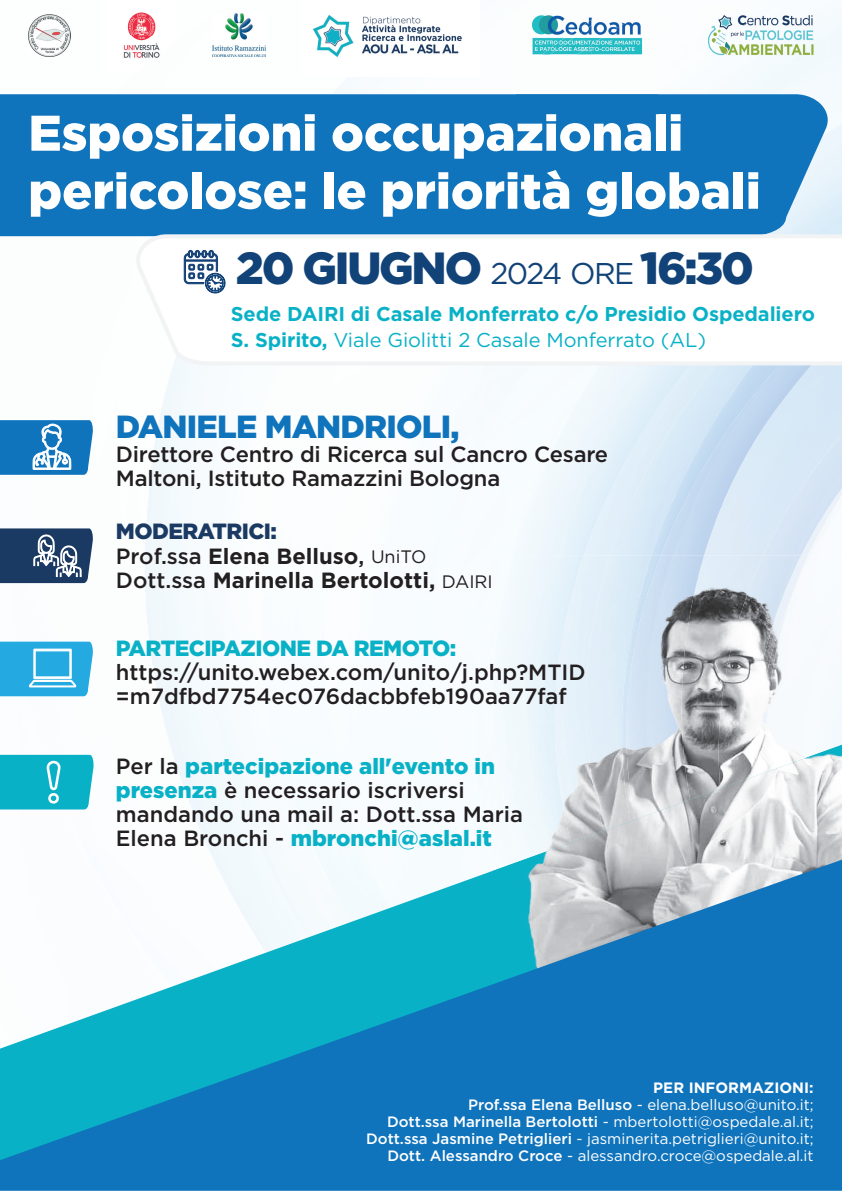
<style>
.page{position:relative;width:842px;height:1191px;background:#fff}
.page>*{position:absolute;margin:0;border:0;box-sizing:border-box;transform-origin:0 0}
.t1{font:900 50px/58px "Gotham";color:#fff}
.t2{font:900 45px "Gotham";letter-spacing:-.05em;color:#114378}
.t3{font:900 32px "Gotham";letter-spacing:-.025em;color:#1074bc}
.t4{font:500 22px/24px "Gotham";color:#231f20}
.t5{font:700 22px/24px "Gotham";color:#231f20}
.t6{font:900 22px "Gotham";letter-spacing:-.025em;color:#09b1c6}
.t7{font:700 20px/26px "Gotham";letter-spacing:-.005em;color:#09b1c6}
.t8{font:15px/17px "Gotham";color:#fff;text-align:right}
.s1{font-weight:400;font-size:30px}
.s2{font-weight:400}
.s3{font-weight:900;color:#1b3a63}
.s4{font-weight:500}
.s5{font-weight:400;font-size:18px}
.s6{font-weight:900;color:#09b1c6}
.s7{font-weight:700}
</style>
<div class="page">
<img style="left:773px;top:479px;width:69px;height:76px">
<div style="left:808px;top:374px;width:34px;height:105px;background:#d6e7f6"></div>
<div style="left:773px;top:374px;width:35px;height:162px;background:#d8e8f6"></div>
<img style="left:782px;top:367px;width:60px;height:7px">
<img style="left:752px;top:367px;width:30px;height:80px">
<img style="left:721px;top:405px;width:31px;height:103px">
<img style="left:781px;top:374px;width:23px;height:28px">
<img style="left:691px;top:450px;width:30px;height:105px">
<img style="left:746px;top:367px;width:33px;height:38px">
<img style="left:715px;top:372px;width:32px;height:78px">
<img style="left:683px;top:419px;width:32px;height:86px">
<img style="left:652px;top:476px;width:32px;height:79px">
<div style="left:176px;top:409px;width:19px;height:336px;background:#f4fafd"></div>
<img style="left:212px;top:13px;width:141px;height:81px">
<img style="left:41px;top:678px;width:138px;height:67px">
<img style="left:204px;top:385px;width:33px;height:360px">
<div style="left:648px;top:406px;width:33px;height:62px;background:#ddedf8"></div>
<div style="left:616px;top:430px;width:32px;height:110px;background:#deedf8"></div>
<img style="left:612px;top:367px;width:33px;height:121px">
<div style="left:644px;top:367px;width:67px;height:39px;background:#deeef9"></div>
<img style="left:644px;top:405px;width:16px;height:25px">
<svg style="left:0;top:745px;width:359px;height:114px"></svg>
<img style="left:791px;top:555px;width:22px;height:190px">
<img style="left:699px;top:555px;width:92px;height:190px">
<img style="left:699px;top:555px;width:5px;height:25px">
<img style="left:622px;top:555px;width:77px;height:190px">
<div style="left:562px;top:555px;width:48px;height:190px;background:#e2eff9"></div>
<img style="left:497px;top:555px;width:87px;height:106px">
<img style="left:494px;top:745px;width:348px;height:114px">
<svg style="left:0;top:859px;width:842px;height:331px;fill:#1074bc"></svg>
<svg style="left:0;top:528px;width:93px;height:55px"></svg>
<svg style="left:0;top:755px;width:94px;height:54px"></svg>
<svg style="left:0;top:420px;width:93px;height:55px"></svg>
<svg style="left:0;top:641px;width:94px;height:55px"></svg>
<div style="left:0;top:94px;width:833px;height:142px;background:#1074bc"></div>
<svg style="left:133px;top:232px;width:709px;height:135px"></svg>
<svg style="left:183px;top:209px;width:43px;height:85px"></svg>
<img style="left:212px;top:14px;width:54px;height:42px">
<img style="left:28px;top:14px;width:43px;height:43px">
<img style="left:532px;top:15px;width:19px;height:38px">
<img style="left:551px;top:15px;width:40px;height:40px">
<img style="left:532px;top:53px;width:20px;height:2px">
<img style="left:591px;top:17px;width:52px;height:38px">
<img style="left:558px;top:45px;width:33px;height:10px">
<div style="left:516px;top:94px;width:142px;height:20px;background:#1074bc"></div>
<img style="left:516px;top:114px;width:142px;height:26px">
<img style="left:694px;top:5px;width:134px;height:59px">
<img style="left:694px;top:5px;width:87px;height:49px">
<img style="left:302px;top:13px;width:160px;height:63px">
<img style="left:123px;top:12px;width:37px;height:46px">
<h1 class="t1" style="left:28px;top:103px;width:734px">Esposizioni occupazionali pericolose: le priorità globali</h1>
<h2 class="t2" style="left:236px;top:242px;width:520px">20 GIUGNO <span class="s1">2024 ORE</span> 16:30</h2>
<p class="t7" style="left:231px;top:301px;width:586px">Sede DAIRI di Casale Monferrato c/o Presidio Ospedaliero<br>S. Spirito, <span class="s2">Viale Giolitti 2 Casale Monferrato (AL)</span></p>
<h3 class="t3" style="left:116px;top:408px;width:345px">DANIELE MANDRIOLI,</h3>
<p class="t4" style="left:116px;top:442px;width:494px">Direttore Centro di Ricerca sul Cancro Cesare<br>Maltoni, Istituto Ramazzini Bologna</p>
<p class="t5" style="left:116px;top:519px;width:378px"><span class="s3">MODERATRICI:<br></span><span class="s4">Prof.ssa</span> Elena Belluso<span class="s4">,</span> <span class="s5">UniTO<br></span><span class="s4">Dott.ssa</span> Marinella Bertolotti, <span class="s5">DAIRI</span></p>
<p class="t6" style="left:116px;top:635px;width:342px">PARTECIPAZIONE DA REMOTO:</p>
<p class="t4" style="left:116px;top:659px;width:471px">https://unito.webex.com/unito/j.php?MTID =m7dfbd7754ec076dacbbfeb190aa77faf</p>
<p class="t4" style="left:116px;top:753px;width:409px">Per la <span class="s6">partecipazione all'evento in presenza</span> è necessario iscriversi mandando una mail a: Dott.ssa Maria Elena Bronchi - <span class="s6">mbronchi@aslal.it</span></p>
<p class="t8" style="left:366px;top:1078px;width:449px"><span class="s7">PER INFORMAZIONI:<br></span><span class="s4">Prof.ssa Elena Belluso</span> - elena.belluso@unito.it;<br><span class="s4">Dott.ssa Marinella Bertolotti</span> - mbertolotti@ospedale.al.it; <span class="s4">Dott.ssa Jasmine Petriglieri</span> - jasminerita.petriglieri@unito.it; <span class="s4">Dott. Alessandro Croce</span> - alessandro.croce@ospedale.al.it</p>
</div>
